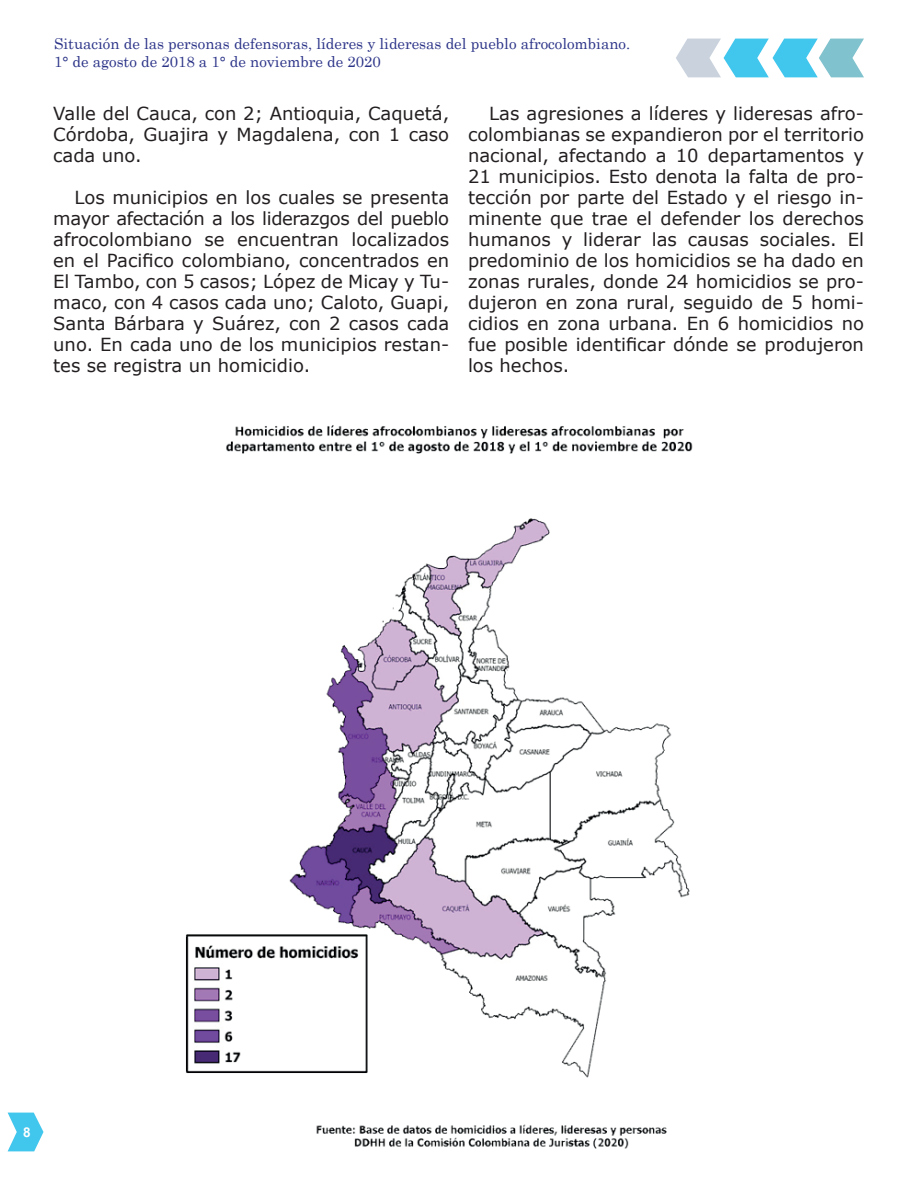
<style>
.page{position:relative;width:918px;height:1188px;background:#fff}
.page>*{position:absolute;margin:0;border:0;box-sizing:border-box;transform-origin:0 0}
.t1{font:18px/21px "Verdana";color:#231f20;text-align:justify}
.t2{font:15px/18px "Century";color:#2c3488}
.t3{font:700 13.5px "Arial";color:#fff}
</style>
<div class="page">
<svg style="left:8px;top:1113px;width:35px;height:38px"></svg>
<svg style="left:676px;top:39px;width:188px;height:38px"></svg>
<img style="left:186px;top:425px;width:507px;height:724px">
<p class="t2" style="left:54px;top:33px;width:578px">Situación de las personas defensoras, líderes y lideresas del pueblo afrocolombiano.<br>1° de agosto de 2018 a 1° de noviembre de 2020</p>
<p class="t1" style="left:53px;top:103px;width:398px">Valle del Cauca, con 2; Antioquia, Caquetá, Córdoba, Guajira y Magdalena, con 1 caso cada uno.</p>
<p class="t1" style="left:53px;top:187px;width:398px;text-indent:21px">Los municipios en los cuales se presenta mayor afectación a los liderazgos del pueblo afrocolombiano se encuentran localizados en el Pacifico colombiano, concentrados en El Tambo, con 5 casos; López de Micay y Tu&shy;maco, con 4 casos cada uno; Caloto, Guapi, Santa Bárbara y Suárez, con 2 casos cada uno. En cada uno de los municipios restan&shy;tes se registra un homicidio.</p>
<p class="t1" style="left:468px;top:103px;width:398px;text-indent:21px">Las agresiones a líderes y lideresas afro&shy;colombianas se expandieron por el territorio nacional, afectando a 10 departamentos y 21 municipios. Esto denota la falta de pro&shy;tección por parte del Estado y el riesgo in&shy;minente que trae el defender los derechos humanos y liderar las causas sociales. El predominio de los homicidios se ha dado en zonas rurales, donde 24 homicidios se pro&shy;dujeron en zona rural, seguido de 5 homi&shy;cidios en zona urbana. En 6 homicidios no fue posible identificar dónde se produjeron los hechos.</p>
<p class="t3" style="left:23px;top:1123px;width:9px">8</p>
</div>
